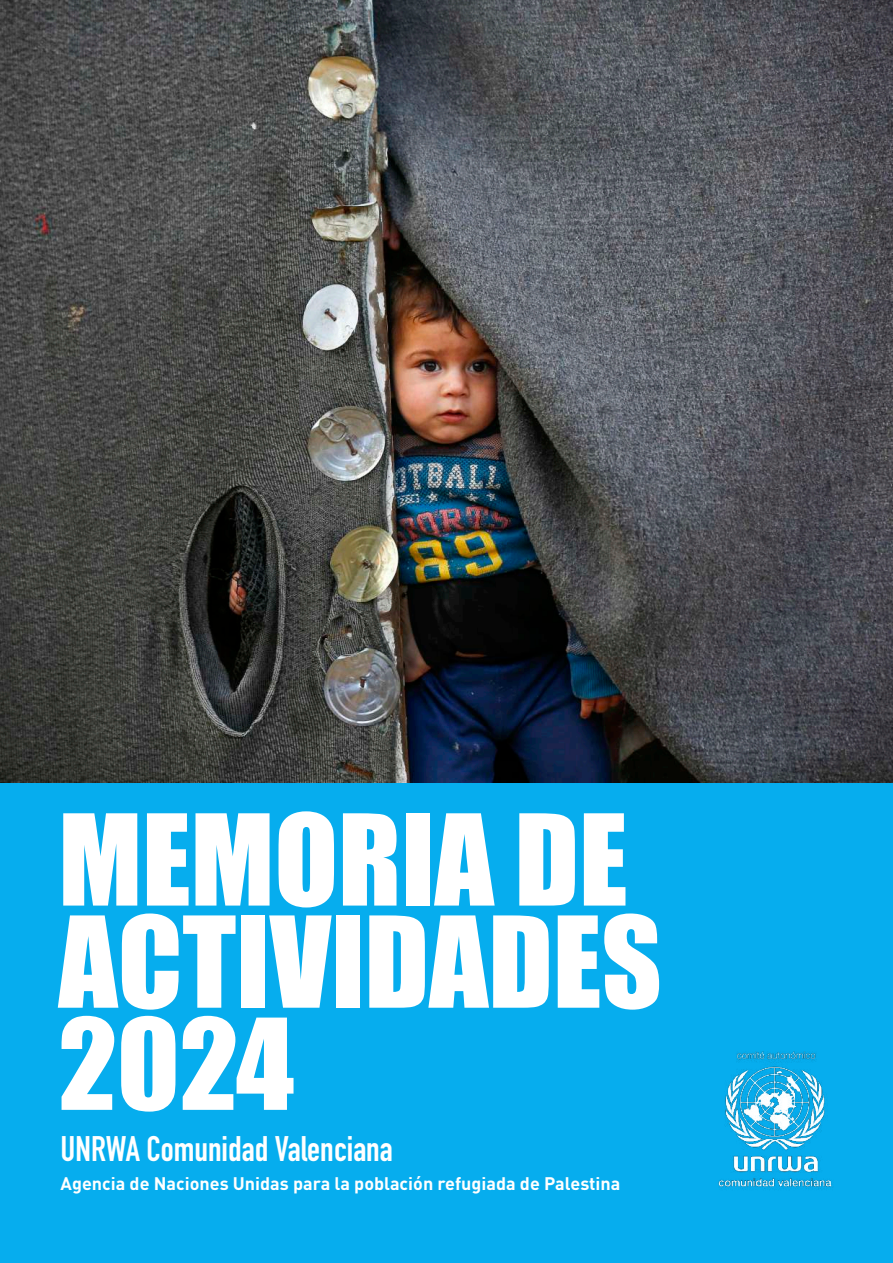
<style>
.page{position:relative;width:893px;height:1263px;background:#fff}
.page>*{position:absolute;margin:0;border:0;box-sizing:border-box;transform-origin:0 0}
.t1{font:116.7px/102.1px "Impact";color:#fff}
.t2{font:700 34.95px "DIN Condensed";color:#fff}
.t3{font:700 18px "DIN Pro";color:#fff}
</style>
<div class="page">
<div style="left:0;top:781px;width:893px;height:482px;background:#06adee"></div>
<img style="left:718px;top:1051px;width:114px;height:139px">
<img style="left:0;top:0;width:893px;height:782px">
<h1 class="t1" style="left:58px;top:806px;width:605px">MEMORIA DE<br>ACTIVIDADES<br>2024</h1>
<h2 class="t2" style="left:61px;top:1126px;width:334px">UNRWA Comunidad Valenciana</h2>
<p class="t3" style="left:61px;top:1168px;width:561px">Agencia de Naciones Unidas para la población refugiada de Palestina</p>
</div>
